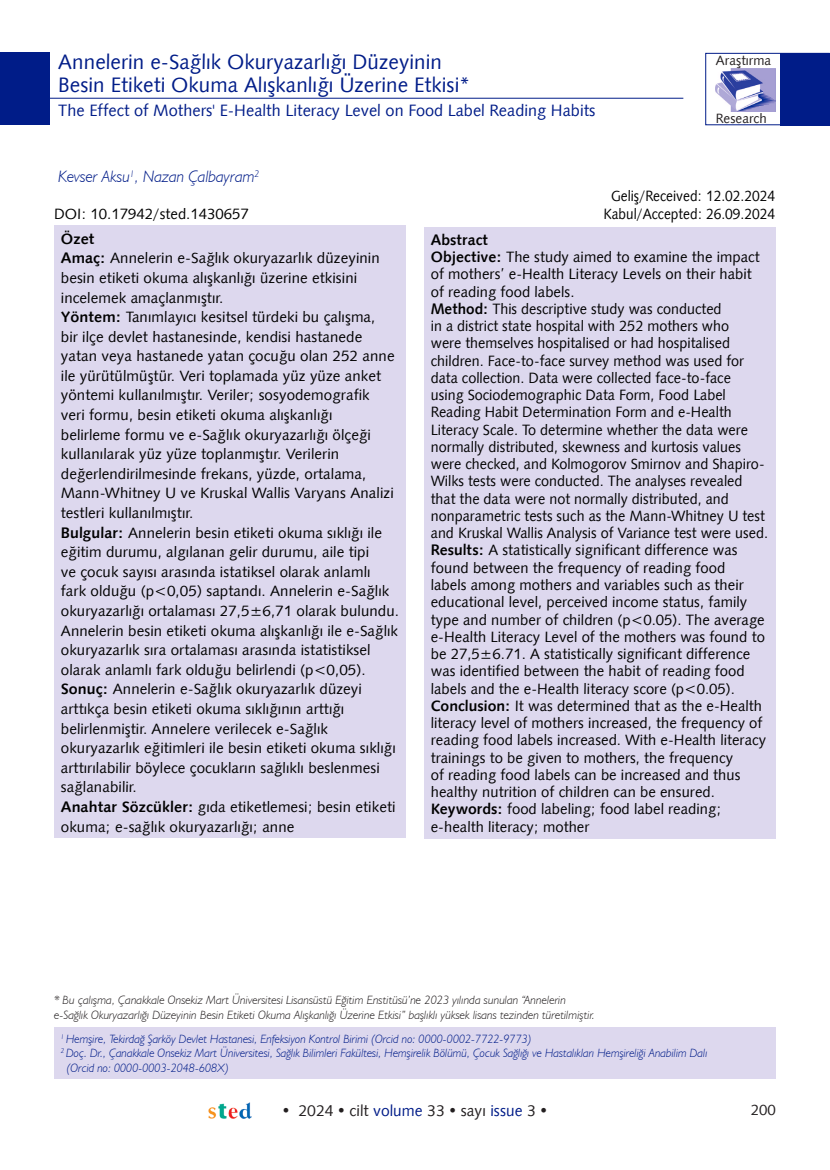
<style>
.page{position:relative;width:830px;height:1170px;background:#fff}
.page>*{position:absolute;margin:0;border:0;box-sizing:border-box;transform-origin:0 0}
.t1{font:21px "Humanist 531 BT Roman A";color:#001c88}
.t2{font:16.5px "Humanist 531 BT Roman A";color:#001c88}
.t3{font:italic 300 16.5px "Humanist 521 BT";color:#001c88}
.t4{font:15.75px "Humanist 531 BT Roman A";color:#231f20}
.STED_Metin{font:15px/17.2px "Humanist 531 BT Roman A";color:#000}
.STED_Metin-2{font:15px "Humanist 531 BT Roman A";color:#000;scale:.92 1}
.STED_Metin-3{font:15px "Humanist 531 BT Bold A";color:#000}
.t5{font:15px "Humanist 531 BT Roman A";color:#231f20}
.t6{font:13.5px "Humanist 531 BT Roman A";color:#231f20}
.t7{font:italic 300 12px "Humanist 521 BT";color:#001c88}
.t8{font:italic 300 12px/15px "Humanist 521 BT";color:#231f20}
.s1{font-family:"Humanist 531 BT Bold A"}
.s2{color:#001c88}
</style>
<div class="page">
<img style="left:209px;top:1102px;width:42px;height:16px">
<div style="left:705px;top:53px;width:124px;height:72px;border:1px solid #001c88"></div>
<hr style="left:44px;top:98px;width:639px;height:1px;background:#001c88">
<div style="left:0;top:53px;width:50px;height:72px;background:#001c88"></div>
<img style="left:715px;top:69px;width:59px;height:43px">
<div style="left:424px;top:226px;width:351px;height:612px;background:#ddd8ee"></div>
<div style="left:54px;top:225px;width:352px;height:613px;background:#ddd8ee"></div>
<div style="left:54px;top:1026px;width:721px;height:52px;background:#ddd8ee"></div>
<div style="left:779px;top:53px;width:50px;height:72px;background:#001c88"></div>
<p class="t1" style="left:58px;top:48px;width:385px">Annelerin e-Sağlık Okuryazarlığı Düzeyinin</p>
<p class="t1" style="left:58px;top:72px;width:413px">Besin Etiketi Okuma Alışkanlığı Üzerine Etkisi*</p>
<p class="t2" style="left:58px;top:100px;width:538px">The Effect of Mothers' E-Health Literacy Level on Food Label Reading Habits</p>
<p class="t6" style="left:715px;top:52px;width:57px">Araştırma</p>
<p class="t6" style="left:715px;top:109px;width:52px">Research</p>
<p class="t3" style="left:58px;top:166px;width:202px">Kevser Aksu<sup>1</sup>, Nazan Çalbayram<sup>2</sup></p>
<p class="STED_Metin" style="left:54px;top:204px;width:196px">DOI: 10.17942/sted.1430657</p>
<p class="STED_Metin-2" style="left:610px;top:186px;width:180px">Geliş/Received: 12.02.2024</p>
<p class="STED_Metin-2" style="left:603px;top:204px;width:188px">Kabul/Accepted: 26.09.2024</p>
<p class="STED_Metin-3" style="left:61px;top:229px;width:35px">Özet</p>
<p class="STED_Metin" style="left:61px;top:248px;width:320px;line-height:19.6px"><span class="s1">Amaç:</span> Annelerin e-Sağlık okuryazarlık düzeyinin besin etiketi okuma alışkanlığı üzerine etkisini incelemek amaçlanmıştır.</p>
<p class="STED_Metin" style="left:61px;top:307px;width:335px;line-height:19.6px"><span class="s1">Yöntem:</span> Tanımlayıcı kesitsel türdeki bu çalışma, bir ilçe devlet hastanesinde, kendisi hastanede yatan veya hastanede yatan çocuğu olan 252 anne ile yürütülmüştür. Veri toplamada yüz yüze anket yöntemi kullanılmıştır. Veriler; sosyodemografik veri formu, besin etiketi okuma alışkanlığı belirleme formu ve e-Sağlık okuryazarlığı ölçeği kullanılarak yüz yüze toplanmıştır. Verilerin değerlendirilmesinde frekans, yüzde, ortalama, Mann-Whitney U ve Kruskal Wallis Varyans Analizi testleri kullanılmıştır.</p>
<p class="STED_Metin" style="left:61px;top:522px;width:339px;line-height:19.6px"><span class="s1">Bulgular:</span> Annelerin besin etiketi okuma sıklığı ile eğitim durumu, algılanan gelir durumu, aile tipi<br>ve çocuk sayısı arasında istatiksel olarak anlamlı fark olduğu (p&lt;0,05) saptandı. Annelerin e-Sağlık okuryazarlığı ortalaması 27,5±6,71 olarak bulundu.<br>Annelerin besin etiketi okuma alışkanlığı ile e-Sağlık okuryazarlık sıra ortalaması arasında istatistiksel olarak anlamlı fark olduğu belirlendi (p&lt;0,05).</p>
<p class="STED_Metin" style="left:61px;top:679px;width:336px;line-height:19.6px"><span class="s1">Sonuç:</span> Annelerin e-Sağlık okuryazarlık düzeyi arttıkça besin etiketi okuma sıklığının arttığı belirlenmiştir. Annelere verilecek e-Sağlık okuryazarlık eğitimleri ile besin etiketi okuma sıklığı arttırılabilir böylece çocukların sağlıklı beslenmesi sağlanabilir.</p>
<p class="STED_Metin" style="left:61px;top:796px;width:336px;line-height:19.6px"><span class="s1">Anahtar Sözcükler:</span> gıda etiketlemesi; besin etiketi okuma; e-sağlık okuryazarlığı; anne</p>
<p class="STED_Metin-3" style="left:430px;top:230px;width:59px">Abstract</p>
<p class="STED_Metin" style="left:430px;top:248px;width:330px"><span class="s1">Objective:</span> The study aimed to examine the impact of mothers’ e-Health Literacy Levels on their habit of reading food labels.</p>
<p class="STED_Metin" style="left:430px;top:299px;width:338px"><span class="s1">Method:</span> This descriptive study was conducted<br>in a district state hospital with 252 mothers who<br>were themselves hospitalised or had hospitalised children. Face-to-face survey method was used for data collection. Data were collected face-to-face<br>using Sociodemographic Data Form, Food Label Reading Habit Determination Form and e-Health Literacy Scale. To determine whether the data were normally distributed, skewness and kurtosis values were checked, and Kolmogorov Smirnov and Shapiro-Wilks tests were conducted. The analyses revealed that the data were not normally distributed, and nonparametric tests such as the Mann-Whitney U test and Kruskal Wallis Analysis of Variance test were used.</p>
<p class="STED_Metin" style="left:430px;top:541px;width:335px"><span class="s1">Results:</span> A statistically significant difference was found between the frequency of reading food labels among mothers and variables such as their educational level, perceived income status, family type and number of children (p&lt;0.05). The average e-Health Literacy Level of the mothers was found to be 27,5±6.71. A statistically significant difference was identified between the habit of reading food labels and the e-Health literacy score (p&lt;0.05).</p>
<p class="STED_Metin" style="left:430px;top:696px;width:337px"><span class="s1">Conclusion:</span> It was determined that as the e-Health literacy level of mothers increased, the frequency of reading food labels increased. With e-Health literacy trainings to be given to mothers, the frequency<br>of reading food labels can be increased and thus healthy nutrition of children can be ensured.</p>
<p class="STED_Metin" style="left:430px;top:800px;width:292px"><span class="s1">Keywords:</span> food labeling; food label reading; e-health literacy; mother</p>
<p class="t8" style="left:54px;top:991px;width:542px">* Bu çalışma, Çanakkale Onsekiz Mart Üniversitesi Lisansüstü Eğitim Enstitüsü’ne 2023 yılında sunulan “Annelerin e-Sağlık Okuryazarlığı Düzeyinin Besin Etiketi Okuma Alışkanlığı Üzerine Etkisi” başlıklı yüksek lisans tezinden türetilmiştir.</p>
<p class="t7" style="left:61px;top:1031px;width:472px"><sup>1</sup> Hemşire, Tekirdağ Şarköy Devlet Hastanesi, Enfeksiyon Kontrol Birimi (Orcid no: 0000-0002-7722-9773)</p>
<p class="t7" style="left:61px;top:1045px;width:647px"><sup>2</sup> Doç. Dr., Çanakkale Onsekiz Mart Üniversitesi, Sağlık Bilimleri Fakültesi, Hemşirelik Bölümü, Çocuk Sağlığı ve Hastalıkları Hemşireliği Anabilim Dalı</p>
<p class="t7" style="left:67px;top:1060px;width:163px">(Orcid no: 0000-0003-2048-608X)</p>
<p class="t4" style="left:282px;top:1100px;width:266px">• 2024 • cilt <span class="s2">volume</span> 33 • sayı <span class="s2">issue</span> 3 •</p>
<p class="t5" style="left:750px;top:1100px;width:27px">200</p>
</div>
